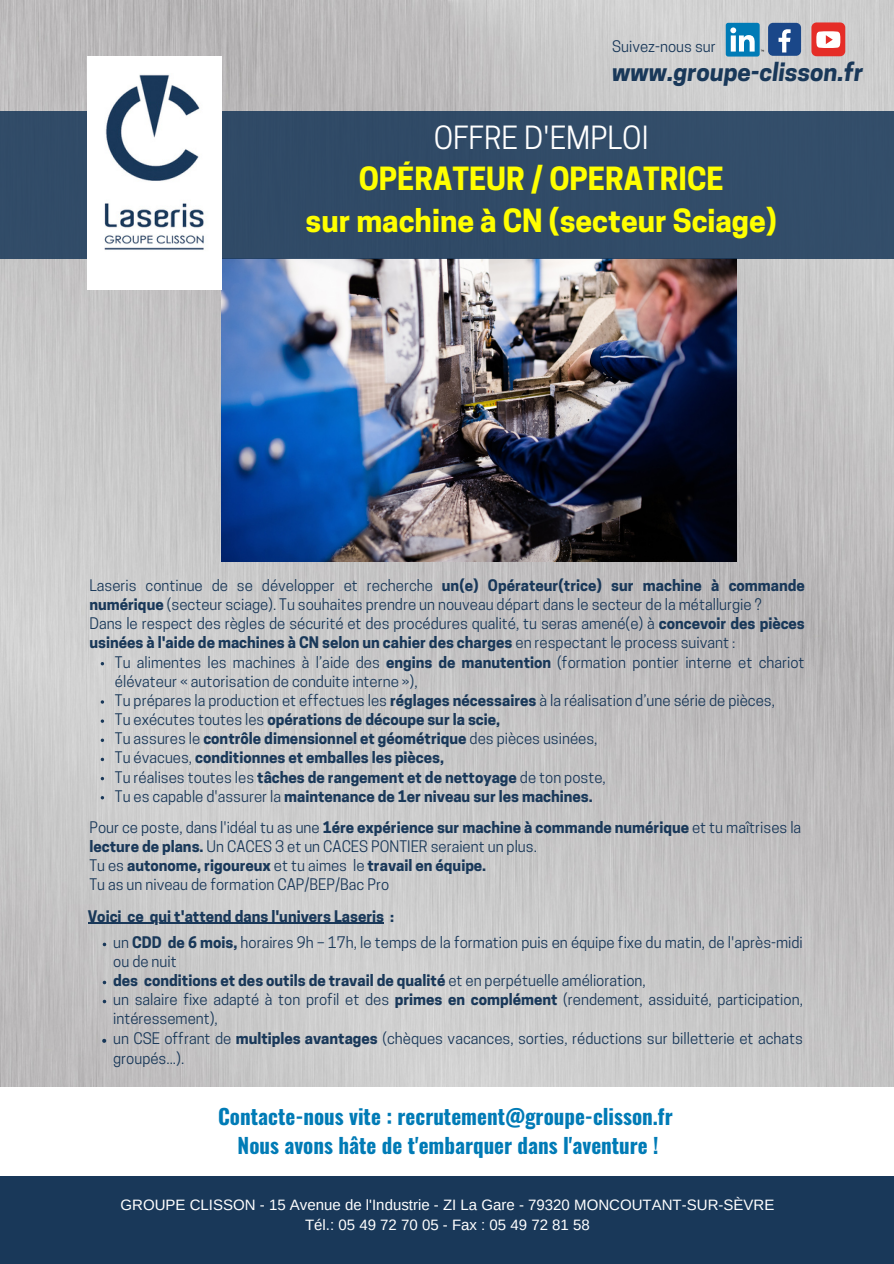
<style>
.page{position:relative;width:894px;height:1264px;background:#fff}
.page>*{position:absolute;margin:0;border:0;box-sizing:border-box;transform-origin:0 0}
.t1{font:700 30px/41.7px "Cooper Hewitt";color:#ff0;text-align:center}
.t2{font:30px "Cooper Hewitt";color:#fff}
.t3{font:italic 700 24px "Cooper Hewitt";color:#193859}
.t4{font:700 21px/29.2px "Oswald";color:#007bb6;text-align:center}
.t5{font:15px/19.2px "Cooper Hewitt";color:#193859}
.t6{font:15px/20.2px "Arimo";color:#fff;text-align:center}
.t7{font:700 15px "Cooper Hewitt";color:#193859}
.s1{font-weight:700}
</style>
<div class="page">
<img style="left:0;top:0;width:893px;height:1086px">
<img style="left:221px;top:259px;width:515px;height:303px">
<div style="left:0;top:111px;width:893px;height:148px;background:#314b68"></div>
<div style="left:0;top:1174px;width:893px;height:89px;background:#193859"></div>
<div style="left:0;top:1086px;width:893px;height:89px;background:#fff"></div>
<img style="left:88px;top:56px;width:134px;height:233px">
<div style="left:725px;top:23px;width:34px;height:34px;background:#007bb6;border-radius:2px"></div>
<svg style="left:730px;top:27px;width:24px;height:25px"></svg>
<div style="left:767px;top:23px;width:33px;height:33px;background:#1a4789;border-radius:5px"></div>
<svg style="left:778px;top:29px;width:12px;height:23px"></svg>
<div style="left:811px;top:22px;width:34px;height:34px;background:#e52d27;border-radius:5px"></div>
<svg style="left:816px;top:31px;width:24px;height:17px"></svg>
<svg style="left:101px;top:738px;width:3px;height:4px"></svg>
<svg style="left:101px;top:757px;width:3px;height:4px"></svg>
<svg style="left:103px;top:942px;width:3px;height:4px"></svg>
<svg style="left:103px;top:980px;width:3px;height:4px"></svg>
<svg style="left:103px;top:999px;width:3px;height:4px"></svg>
<svg style="left:102px;top:1038px;width:4px;height:4px"></svg>
<hr style="left:88px;top:922px;width:33px;height:1px;background:#193859">
<svg style="left:121px;top:922px;width:29px;height:1px"></svg>
<hr style="left:150px;top:922px;width:234px;height:1px;background:#193859">
<p class="t5" style="left:612px;top:39px;width:105px">Suivez-nous sur</p>
<h2 class="t3" style="left:612px;top:63px;width:253px">www.groupe-clisson.fr</h2>
<h1 class="t2" style="left:433px;top:126px;width:216px">OFFRE D'EMPLOI</h1>
<h1 class="t1" style="left:305px;top:162px;width:472px">OPÉRATEUR / OPERATRICE<br>sur machine à CN (secteur Sciage)</h1>
<p class="t5" style="left:89px;top:577px;width:716px">Laseris continue de se développer et recherche <span class="s1">un(e) Opérateur(trice) sur machine à commande numérique</span> (secteur sciage). Tu souhaites prendre un nouveau départ dans le secteur de la métallurgie ?<br>Dans le respect des règles de sécurité et des procédures qualité, tu seras amené(e) à <span class="s1">concevoir des pièces usinées à l'aide de machines à CN selon un cahier des charges</span> en respectant le process suivant :</p>
<p class="t5" style="left:115px;top:654px;width:691px">Tu alimentes les machines à l’aide des <span class="s1">engins de manutention</span> (formation pontier interne et chariot élévateur « autorisation de conduite interne »),<br>Tu prépares la production et effectues les <span class="s1">réglages nécessaires</span> à la réalisation d’une série de pièces,<br>Tu exécutes toutes les <span class="s1">opérations de découpe sur la scie,<br></span>Tu assures le <span class="s1">contrôle dimensionnel et géométrique</span> des pièces usinées,<br>Tu évacues, <span class="s1">conditionnes et emballes les pièces,<br></span>Tu réalises toutes les <span class="s1">tâches de rangement et de nettoyage</span> de ton poste,<br>Tu es capable d'assurer la <span class="s1">maintenance de 1er niveau sur les machines.</span></p>
<p class="t5" style="left:89px;top:819px;width:713px">Pour ce poste, dans l'idéal tu as une <span class="s1">1ére expérience sur machine à commande numérique</span> et tu maîtrises la <span class="s1">lecture de plans.</span> Un CACES 3 et un CACES PONTIER seraient un plus.<br>Tu es <span class="s1">autonome, rigoureux</span> et tu aimes le <span class="s1">travail en équipe.<br></span>Tu as un niveau de formation CAP/BEP/Bac Pro</p>
<p class="t7" style="left:88px;top:910px;width:308px">Voici ce qui t'attend dans l'univers Laseris :</p>
<p class="t5" style="left:113px;top:934px;width:691px">un <span class="s1">CDD de 6 mois,</span> horaires 9h – 17h, le temps de la formation puis en équipe fixe du matin, de l'après-midi ou de nuit<br><span class="s1">des conditions et des outils de travail de qualité</span> et en perpétuelle amélioration,<br>un salaire fixe adapté à ton profil et des <span class="s1">primes en complément</span> (rendement, assiduité, participation, intéressement),<br>un CSE offrant de <span class="s1">multiples avantages</span> (chèques vacances, sorties, réductions sur billetterie et achats groupés...).</p>
<h3 class="t4" style="left:218px;top:1100px;width:456px">Contacte-nous vite : recrutement@groupe-clisson.fr<br>Nous avons hâte de t'embarquer dans l'aventure !</h3>
<p class="t6" style="left:120px;top:1194px;width:655px">GROUPE CLISSON - 15 Avenue de l'Industrie - ZI La Gare - 79320 MONCOUTANT-SUR-SÈVRE<br>Tél.: 05 49 72 70 05 - Fax : 05 49 72 81 58</p>
</div>
